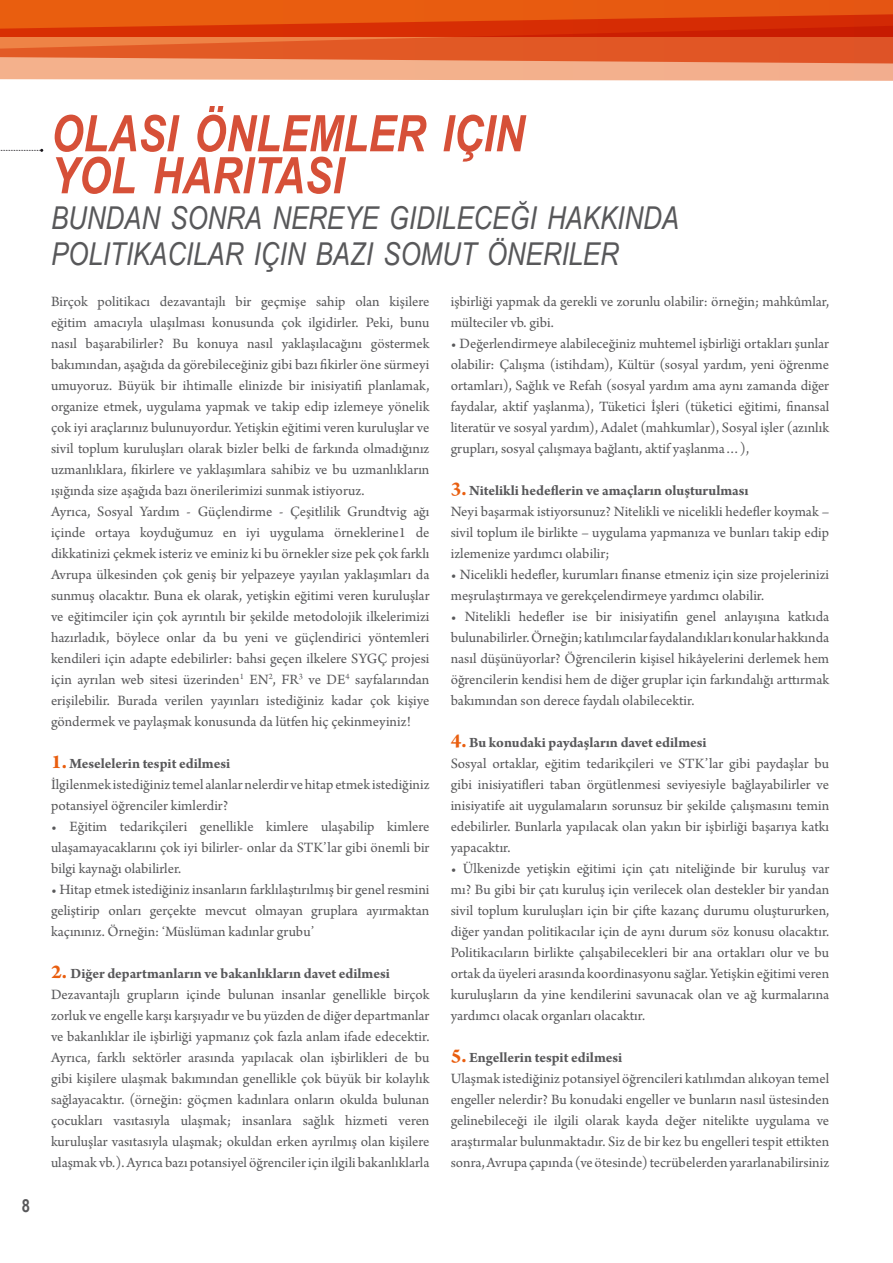
<style>
.page{position:relative;width:893px;height:1263px;background:#fff}
.page>*{position:absolute;margin:0;border:0;box-sizing:border-box;transform-origin:0 0}
.t1{font:italic 700 50.4px/42px "Arial Narrow";color:#d65038}
.t2{font:italic 31.5px/36px "Arial Narrow";color:#58585a}
.t3{font:700 18px "Arial Narrow";color:#58585a}
.t4{font:15px/21px "Arno Pro";color:#58585a}
.s1{font-weight:700;font-size:21px;color:#e95e0f}
.s2{font-weight:700}
</style>
<div class="page">
<hr style="left:0;top:0;width:892px;height:3px;background:#e85c10">
<svg style="left:0;top:3px;width:892px;height:78px;background:#e56937"></svg>
<svg style="left:892px;top:0;width:1px;height:81px"></svg>
<svg style="left:0;top:149px;width:43px;height:3px"></svg>
<p class="t3" style="left:22px;top:1192px;width:10px">8</p>
<h1 class="t1" style="left:51px;top:110px;width:475px">OLASI ÖNLEMLER IÇIN<br>YOL HARITASI</h1>
<h2 class="t2" style="left:51px;top:200px;width:629px">BUNDAN SONRA NEREYE GIDILECEĞI HAKKINDA<br>POLITIKACILAR IÇIN BAZI SOMUT ÖNERILER</h2>
<p class="t4" style="left:51px;top:291px;width:380px">Birçok politikacı dezavantajlı bir geçmişe sahip olan kişilere eğitim amacıyla ulaşılması konusunda çok ilgidirler. Peki, bunu nasıl başarabilirler? Bu konuya nasıl yaklaşılacağını göstermek bakımından, aşağıda da görebileceğiniz gibi bazı fikirler öne sürmeyi umuyoruz. Büyük bir ihtimalle elinizde bir inisiyatifi planlamak, organize etmek, uygulama yapmak ve takip edip izlemeye yönelik çok iyi araçlarınız bulunuyordur. Yetişkin eğitimi veren kuruluşlar ve sivil toplum kuruluşları olarak bizler belki de farkında olmadığınız uzmanlıklara, fikirlere ve yaklaşımlara sahibiz ve bu uzmanlıkların ışığında size aşağıda bazı önerilerimizi sunmak istiyoruz.<br>Ayrıca, Sosyal Yardım - Güçlendirme - Çeşitlilik Grundtvig ağı içinde ortaya koyduğumuz en iyi uygulama örneklerine1 de dikkatinizi çekmek isteriz ve eminiz ki bu örnekler size pek çok farklı Avrupa ülkesinden çok geniş bir yelpazeye yayılan yaklaşımları da sunmuş olacaktır. Buna ek olarak, yetişkin eğitimi veren kuruluşlar ve eğitimciler için çok ayrıntılı bir şekilde metodolojik ilkelerimizi hazırladık, böylece onlar da bu yeni ve güçlendirici yöntemleri kendileri için adapte edebilirler: bahsi geçen ilkelere SYGÇ projesi için ayrılan web sitesi üzerinden<sup>1</sup> EN<sup>2</sup>, FR<sup>3</sup> ve DE<sup>4</sup> sayfalarından erişilebilir. Burada verilen yayınları istediğiniz kadar çok kişiye göndermek ve paylaşmak konusunda da lütfen hiç çekinmeyiniz!</p>
<p class="t4" style="left:51px;top:753px;width:380px"><span class="s1">1.</span> <span class="s2">Meselelerin tespit edilmesi<br></span>İlgilenmek istediğiniz temel alanlar nelerdir ve hitap etmek istediğiniz potansiyel öğrenciler kimlerdir?</p>
<p class="t4" style="left:51px;top:816px;width:380px;text-align:justify">• Eğitim tedarikçileri genellikle kimlere ulaşabilip kimlere ulaşamayacaklarını çok iyi bilirler- onlar da STK’lar gibi önemli bir bilgi kaynağı olabilirler.</p>
<p class="t4" style="left:51px;top:879px;width:380px;text-align:justify">• Hitap etmek istediğiniz insanların farklılaştırılmış bir genel resmini geliştirip onları gerçekte mevcut olmayan gruplara ayırmaktan kaçınınız. Örneğin: ‘Müslüman kadınlar grubu’</p>
<p class="t4" style="left:51px;top:963px;width:380px"><span class="s1">2.</span> <span class="s2">Diğer departmanların ve bakanlıkların davet edilmesi </span>Dezavantajlı grupların içinde bulunan insanlar genellikle birçok zorluk ve engelle karşı karşıyadır ve bu yüzden de diğer departmanlar ve bakanlıklar ile işbirliği yapmanız çok fazla anlam ifade edecektir.<br>Ayrıca, farklı sektörler arasında yapılacak olan işbirlikleri de bu gibi kişilere ulaşmak bakımından genellikle çok büyük bir kolaylık sağlayacaktır. (örneğin: göçmen kadınlara onların okulda bulunan çocukları vasıtasıyla ulaşmak; insanlara sağlık hizmeti veren kuruluşlar vasıtasıyla ulaşmak; okuldan erken ayrılmış olan kişilere ulaşmak vb.). Ayrıca bazı potansiyel öğrenciler için ilgili bakanlıklarla</p>
<p class="t4" style="left:451px;top:291px;width:380px">işbirliği yapmak da gerekli ve zorunlu olabilir: örneğin; mahkûmlar, mülteciler vb. gibi.</p>
<p class="t4" style="left:451px;top:333px;width:380px;text-align:justify">• Değerlendirmeye alabileceğiniz muhtemel işbirliği ortakları şunlar olabilir: Çalışma (istihdam), Kültür (sosyal yardım, yeni öğrenme ortamları), Sağlık ve Refah (sosyal yardım ama aynı zamanda diğer faydalar, aktif yaşlanma), Tüketici İşleri (tüketici eğitimi, finansal literatür ve sosyal yardım), Adalet (mahkumlar), Sosyal işler (azınlık grupları, sosyal çalışmaya bağlantı, aktif yaşlanma…),</p>
<p class="t4" style="left:451px;top:480px;width:380px"><span class="s1">3.</span> <span class="s2">Nitelikli hedeflerin ve amaçların oluşturulması<br></span>Neyi başarmak istiyorsunuz? Nitelikli ve nicelikli hedefler koymak – sivil toplum ile birlikte – uygulama yapmanıza ve bunları takip edip izlemenize yardımcı olabilir;</p>
<p class="t4" style="left:451px;top:564px;width:380px">• Nicelikli hedefler, kurumları finanse etmeniz için size projelerinizi meşrulaştırmaya ve gerekçelendirmeye yardımcı olabilir.</p>
<p class="t4" style="left:451px;top:606px;width:380px;text-align:justify">• Nitelikli hedefler ise bir inisiyatifin genel anlayışına katkıda bulunabilirler. Örneğin; katılımcılar faydalandıkları konular hakkında nasıl düşünüyorlar? Öğrencilerin kişisel hikâyelerini derlemek hem öğrencilerin kendisi hem de diğer gruplar için farkındalığı arttırmak bakımından son derece faydalı olabilecektir.</p>
<p class="t4" style="left:451px;top:732px;width:380px"><span class="s1">4.</span> <span class="s2">Bu konudaki paydaşların davet edilmesi<br></span>Sosyal ortaklar, eğitim tedarikçileri ve STK’lar gibi paydaşlar bu gibi inisiyatifleri taban örgütlenmesi seviyesiyle bağlayabilirler ve inisiyatife ait uygulamaların sorunsuz bir şekilde çalışmasını temin edebilirler. Bunlarla yapılacak olan yakın bir işbirliği başarıya katkı yapacaktır.</p>
<p class="t4" style="left:451px;top:858px;width:380px;text-align:justify">• Ülkenizde yetişkin eğitimi için çatı niteliğinde bir kuruluş var mı? Bu gibi bir çatı kuruluş için verilecek olan destekler bir yandan sivil toplum kuruluşları için bir çifte kazanç durumu oluştururken, diğer yandan politikacılar için de aynı durum söz konusu olacaktır.<br>Politikacıların birlikte çalışabilecekleri bir ana ortakları olur ve bu ortak da üyeleri arasında koordinasyonu sağlar. Yetişkin eğitimi veren kuruluşların da yine kendilerini savunacak olan ve ağ kurmalarına yardımcı olacak organları olacaktır.</p>
<p class="t4" style="left:451px;top:1047px;width:380px"><span class="s1">5.</span> <span class="s2">Engellerin tespit edilmesi<br></span>Ulaşmak istediğiniz potansiyel öğrencileri katılımdan alıkoyan temel engeller nelerdir? Bu konudaki engeller ve bunların nasıl üstesinden gelinebileceği ile ilgili olarak kayda değer nitelikte uygulama ve araştırmalar bulunmaktadır. Siz de bir kez bu engelleri tespit ettikten sonra, Avrupa çapında (ve ötesinde) tecrübelerden yararlanabilirsiniz</p>
</div>
